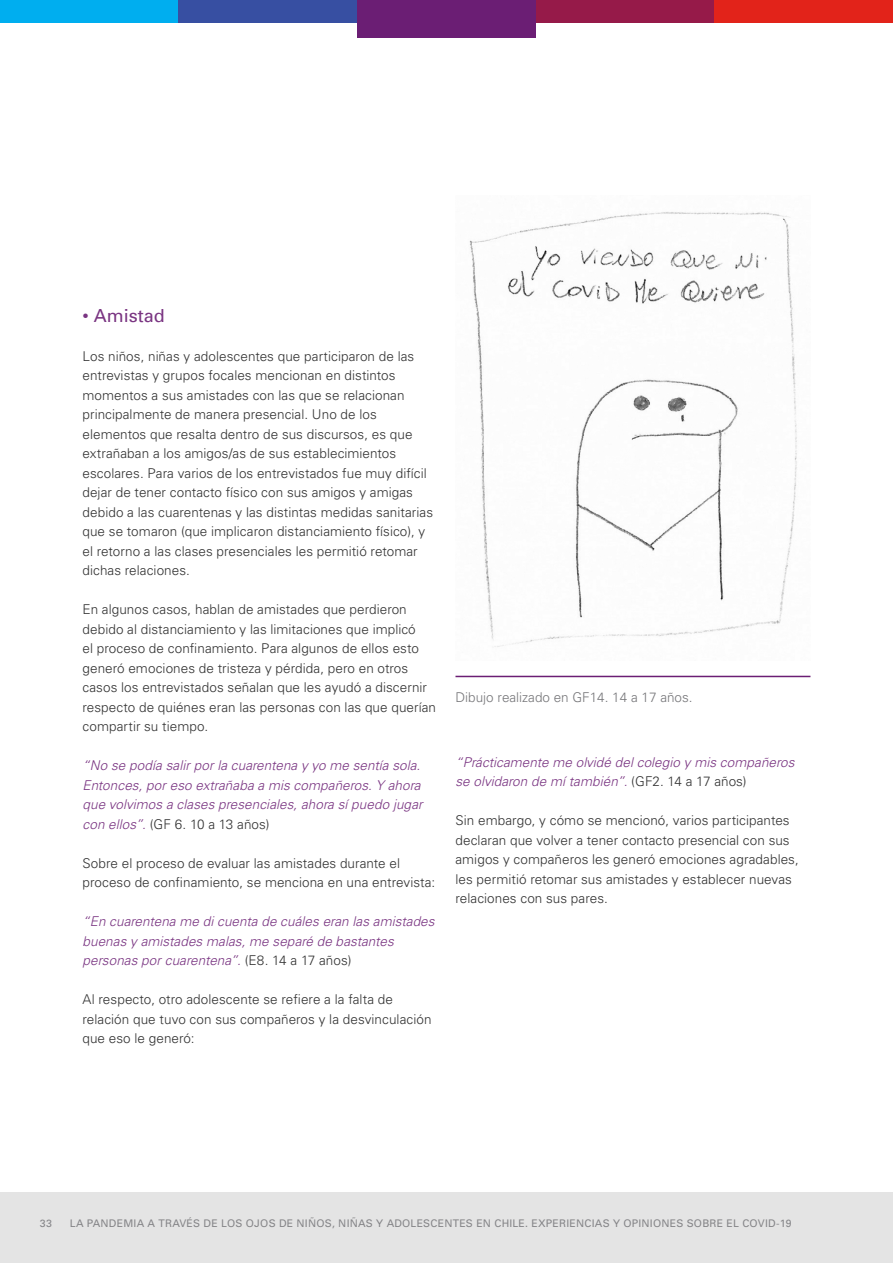
<style>
.page{position:relative;width:893px;height:1263px;background:#fff}
.page>*{position:absolute;margin:0;border:0;box-sizing:border-box;transform-origin:0 0}
.t1{font:18px "Univers";color:#7a3582}
.t2{font:300 13.5px/19.5px "Univers";letter-spacing:.005em;color:#333}
.t3{font:italic 300 13.5px/19.5px "Univers";letter-spacing:.005em;color:#7a3582}
.t4{font:300 13.5px "Univers";color:#77777a}
.t5{font:10.5px "Univers";letter-spacing:.02em;color:#858588}
.s1{font-style:normal;color:#333}
</style>
<div class="page">
<div style="left:0;top:1192px;width:893px;height:71px;background:#e4e4e4"></div>
<div style="left:0;top:0;width:179px;height:22px;background:#00aeef"></div>
<div style="left:179px;top:0;width:178px;height:22px;background:#374fa2"></div>
<div style="left:357px;top:0;width:179px;height:38px;background:#6b1e74"></div>
<div style="left:536px;top:0;width:178px;height:22px;background:#961a49"></div>
<div style="left:714px;top:0;width:179px;height:22px;background:#e2231a"></div>
<img style="left:469px;top:212px;width:328px;height:435px">
<hr style="left:455px;top:676px;width:355px;height:1px;background:#6b1e74">
<h1 class="t1" style="left:82px;top:304px;width:84px">• Amistad</h1>
<p class="t2" style="left:82px;top:346px;width:352px">Los niños, niñas y adolescentes que participaron de las entrevistas y grupos focales mencionan en distintos momentos a sus amistades con las que se relacionan principalmente de manera presencial. Uno de los elementos que resalta dentro de sus discursos, es que extrañaban a los amigos/as de sus establecimientos escolares. Para varios de los entrevistados fue muy difícil dejar de tener contacto físico con sus amigos y amigas debido a las cuarentenas y las distintas medidas sanitarias que se tomaron (que implicaron distanciamiento físico), y el retorno a las clases presenciales les permitió retomar dichas relaciones.</p>
<p class="t2" style="left:82px;top:599px;width:355px">En algunos casos, hablan de amistades que perdieron debido al distanciamiento y las limitaciones que implicó<br>el proceso de confinamiento. Para algunos de ellos esto generó emociones de tristeza y pérdida, pero en otros casos los entrevistados señalan que les ayudó a discernir respecto de quiénes eran las personas con las que querían compartir su tiempo.</p>
<p class="t3" style="left:82px;top:755px;width:342px">“No se podía salir por la cuarentena y yo me sentía sola.<br>Entonces, por eso extrañaba a mis compañeros. Y ahora que volvimos a clases presenciales, ahora sí puedo jugar con ellos”. <span class="s1">(GF 6. 10 a 13 años)</span></p>
<p class="t2" style="left:82px;top:853px;width:354px">Sobre el proceso de evaluar las amistades durante el proceso de confinamiento, se menciona en una entrevista:</p>
<p class="t3" style="left:82px;top:911px;width:354px">“En cuarentena me di cuenta de cuáles eran las amistades buenas y amistades malas, me separé de bastantes personas por cuarentena”. <span class="s1">(E8. 14 a 17 años)</span></p>
<p class="t2" style="left:82px;top:989px;width:350px">Al respecto, otro adolescente se refiere a la falta de relación que tuvo con sus compañeros y la desvinculación que eso le generó:</p>
<p class="t4" style="left:455px;top:689px;width:239px">Dibujo realizado en GF14. 14 a 17 años.</p>
<p class="t3" style="left:455px;top:752px;width:341px">“Prácticamente me olvidé del colegio y mis compañeros se olvidaron de mí también”. <span class="s1">(GF2. 14 a 17 años)</span></p>
<p class="t2" style="left:455px;top:810px;width:345px">Sin embargo, y cómo se mencionó, varios participantes declaran que volver a tener contacto presencial con sus amigos y compañeros les generó emociones agradables, les permitió retomar sus amistades y establecer nuevas relaciones con sus pares.</p>
<p class="t5" style="left:40px;top:1217px;width:13px">33</p>
<p class="t5" style="left:70px;top:1217px;width:723px">LA PANDEMIA A TRAVÉS DE LOS OJOS DE NIÑOS, NIÑAS Y ADOLESCENTES EN CHILE. EXPERIENCIAS Y OPINIONES SOBRE EL COVID-19</p>
</div>
